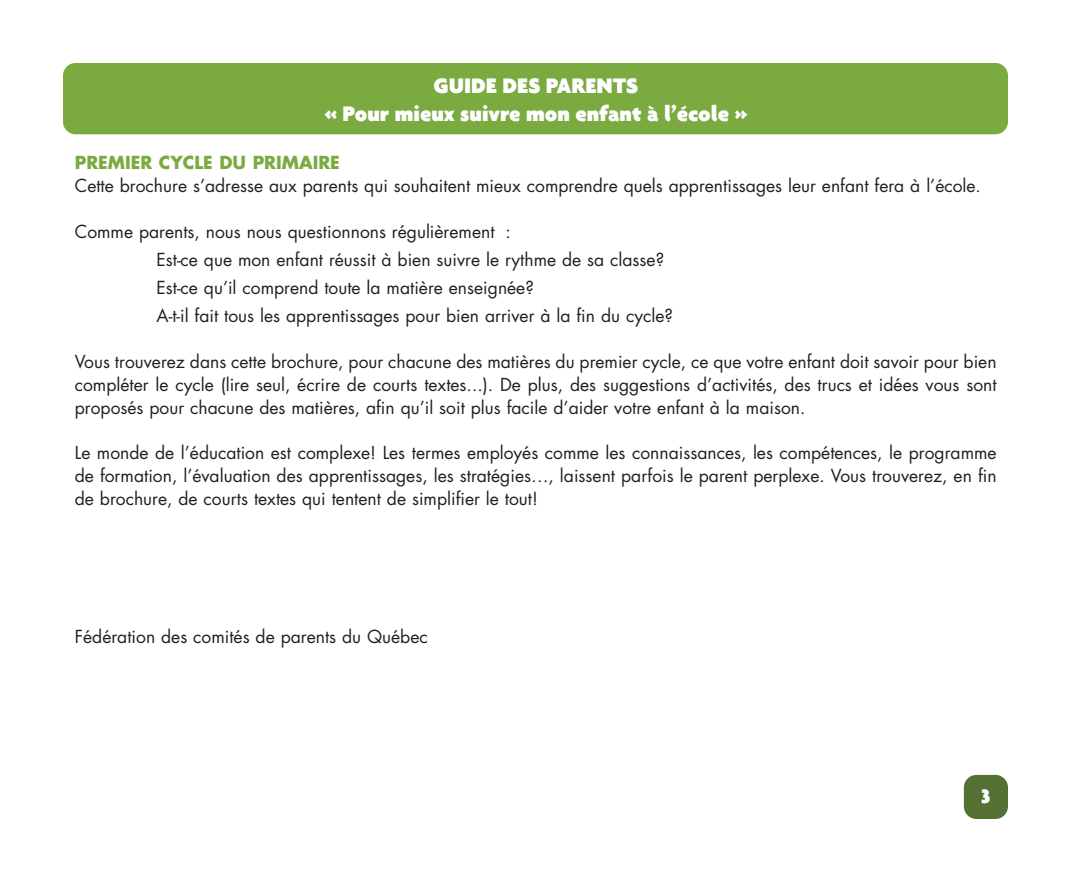
<style>
.page{position:relative;width:1071px;height:882px;background:#fff}
.page>*{position:absolute;margin:0;border:0;box-sizing:border-box;transform-origin:0 0}
.t1{font:900 22.75px/27.3px "Agenda";color:#fff;text-align:center}
.t2{font:900 21px "Agenda";color:#fff}
.t3{font:17.5px/22.9px "Futura";color:#231f20;text-align:justify}
.t4{font:700 17.5px "Futura";color:#7aaa40}
</style>
<div class="page">
<div style="left:964px;top:775px;width:44px;height:44px;background:#547032;border-radius:13px"></div>
<div style="left:63px;top:63px;width:945px;height:71px;background:#7aaa40;border-radius:13px"></div>
<h1 class="t1" style="left:325px;top:72px;width:424px">GUIDE DES PARENTS<br>« Pour mieux suivre mon enfant à l’école »</h1>
<p class="t4" style="left:75px;top:154px;width:267px">PREMIER CYCLE DU PRIMAIRE</p>
<p class="t3" style="left:75px;top:175px;width:908px">Cette brochure s’adresse aux parents qui souhaitent mieux comprendre quels apprentissages leur enfant fera à l’école.</p>
<p class="t3" style="left:156px;top:219px;width:518px;line-height:28px;text-align:left;text-indent:-82px">Comme parents, nous nous questionnons régulièrement :<br>Est-ce que mon enfant réussit à bien suivre le rythme de sa classe?<br>Est-ce qu’il comprend toute la matière enseignée?<br>A-t-il fait tous les apprentissages pour bien arriver à la fin du cycle?</p>
<p class="t3" style="left:75px;top:351px;width:923px">Vous trouverez dans cette brochure, pour chacune des matières du premier cycle, ce que votre enfant doit savoir pour bien compléter le cycle (lire seul, écrire de courts textes...). De plus, des suggestions d’activités, des trucs et idées vous sont proposés pour chacune des matières, afin qu’il soit plus facile d’aider votre enfant à la maison.</p>
<p class="t3" style="left:75px;top:443px;width:923px">Le monde de l’éducation est complexe! Les termes employés comme les connaissances, les compétences, le programme de formation, l’évaluation des apprentissages, les stratégies…, laissent parfois le parent perplexe. Vous trouverez, en fin de brochure, de courts textes qui tentent de simplifier le tout!</p>
<p class="t3" style="left:75px;top:627px;width:354px">Fédération des comités de parents du Québec</p>
<p class="t2" style="left:981px;top:783px;width:11px">3</p>
</div>
